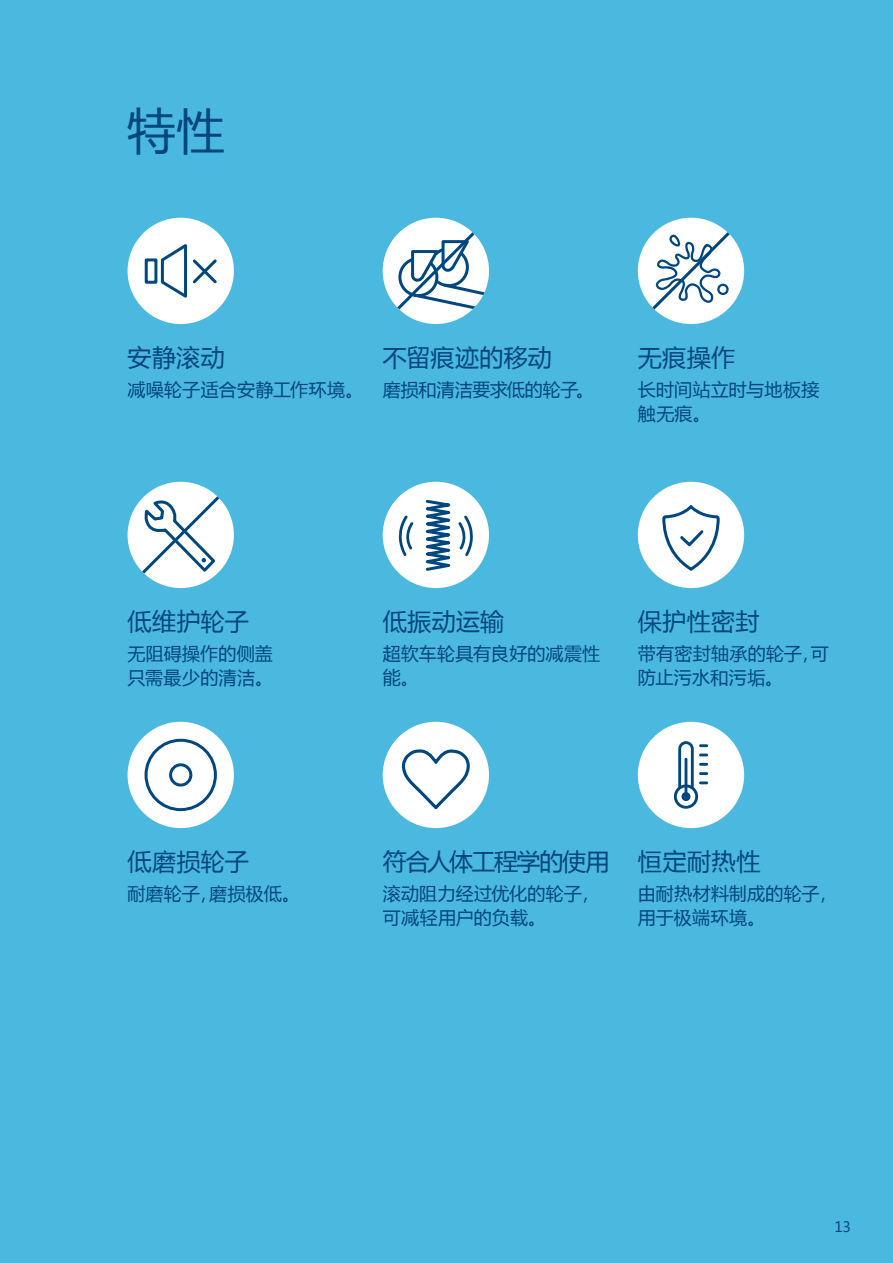
<style>
.page{position:relative;width:893px;height:1263px;background:#4bb9df}
.page>*{position:absolute;margin:0;border:0;box-sizing:border-box;transform-origin:0 0}
.t1{font:48px "Microsoft Ya Hei";color:#00477f}
.t2{font:24px "Microsoft Ya Hei";letter-spacing:.01em;color:#00477f}
.t3{font:24px "Microsoft Ya Hei";letter-spacing:-.06em;color:#00477f}
.t4{font:18px/24px "Microsoft Ya Hei";letter-spacing:.015em;color:#00477f}
.t5{font:18px "Microsoft Ya Hei";letter-spacing:-.01em;color:#00477f}
.t6{font:14.25px "Microsoft Ya Hei";color:#00477f}
</style>
<div class="page">
<div style="left:128px;top:218px;width:106px;height:106px;background:#fff;border-radius:50%"></div>
<div style="left:145px;top:258px;width:12px;height:26px;border:3px solid #00477f"></div>
<svg style="left:160px;top:244px;width:57px;height:54px"></svg>
<svg style="left:383px;top:218px;width:106px;height:106px"></svg>
<svg style="left:638px;top:218px;width:106px;height:106px"></svg>
<svg style="left:128px;top:482px;width:106px;height:106px"></svg>
<div style="left:383px;top:482px;width:106px;height:106px;background:#fff;border-radius:50%"></div>
<svg style="left:399px;top:499px;width:74px;height:72px"></svg>
<div style="left:638px;top:482px;width:106px;height:106px;background:#fff;border-radius:50%"></div>
<svg style="left:661px;top:482px;width:59px;height:89px"></svg>
<div style="left:128px;top:722px;width:106px;height:106px;background:#fff;border-radius:50%"></div>
<svg style="left:143px;top:737px;width:74px;height:76px"></svg>
<div style="left:383px;top:722px;width:106px;height:106px;background:#fff;border-radius:50%"></div>
<svg style="left:401px;top:749px;width:69px;height:61px"></svg>
<div style="left:638px;top:722px;width:106px;height:106px;background:#fff;border-radius:50%"></div>
<svg style="left:674px;top:741px;width:34px;height:68px"></svg>
<h1 class="t1" style="left:128px;top:99px;width:99px">特性</h1>
<h2 class="t2" style="left:128px;top:341px;width:99px">安静滚动</h2>
<p class="t4" style="left:128px;top:377px;width:238px">减噪轮子适合安静工作环境。</p>
<h2 class="t2" style="left:383px;top:341px;width:171px">不留痕迹的移动</h2>
<p class="t5" style="left:383px;top:377px;width:213px">磨损和清洁要求低的轮子。</p>
<h2 class="t2" style="left:638px;top:341px;width:99px">无痕操作</h2>
<p class="t4" style="left:638px;top:377px;width:183px">长时间站立时与地板接触无痕。</p>
<h2 class="t2" style="left:128px;top:605px;width:123px">低维护轮子</h2>
<p class="t4" style="left:128px;top:641px;width:147px">无阻碍操作的侧盖只需最少的清洁。</p>
<h2 class="t2" style="left:128px;top:845px;width:123px">低磨损轮子</h2>
<p class="t4" style="left:128px;top:881px;width:174px">耐磨轮子，磨损极低。</p>
<h2 class="t2" style="left:383px;top:605px;width:123px">低振动运输</h2>
<p class="t4" style="left:383px;top:641px;width:219px">超软车轮具有良好的减震性能。</p>
<h2 class="t2" style="left:638px;top:605px;width:123px">保护性密封</h2>
<p class="t4" style="left:638px;top:641px;width:192px">带有密封轴承的轮子，可防止污水和污垢。</p>
<h2 class="t3" style="left:383px;top:845px;width:228px">符合人体工程学的使用</h2>
<p class="t4" style="left:383px;top:881px;width:214px">滚动阻力经过优化的轮子，可减轻用户的负载。</p>
<h2 class="t2" style="left:638px;top:845px;width:124px">恒定耐热性</h2>
<p class="t4" style="left:638px;top:881px;width:196px">由耐热材料制成的轮子，用于极端环境。</p>
<p class="t6" style="left:834px;top:1217px;width:18px">13</p>
</div>
